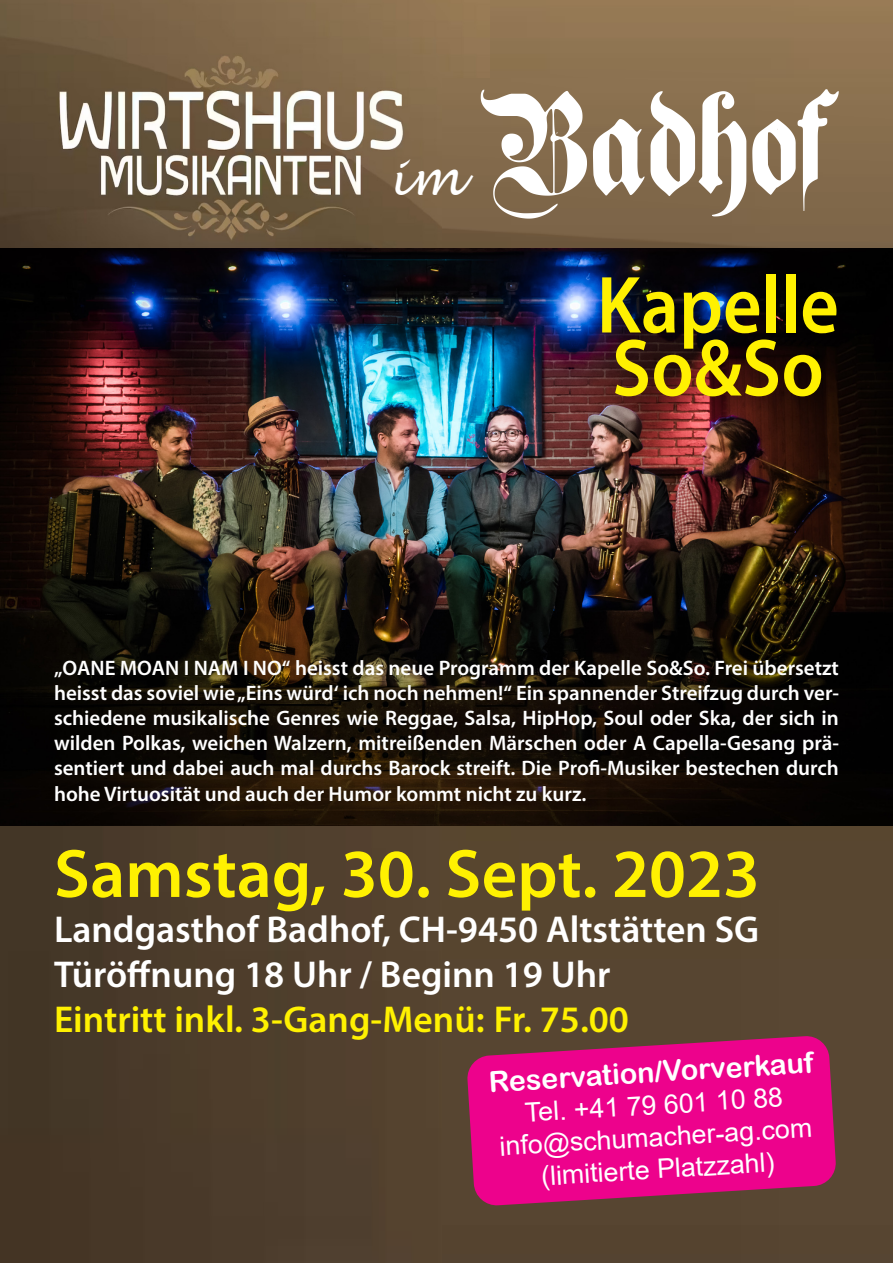
<style>
.page{position:relative;width:893px;height:1263px;background:#fff}
.page>*{position:absolute;margin:0;border:0;box-sizing:border-box;transform-origin:0 0}
.t1{font:600 81.75px "Myriad Pro";color:#fff101;scale:.92 1}
.t2{font:600 69px "Myriad Pro";color:#fff101}
.t3{font:italic 48px "Lucida Handwriting";color:#fff}
.t4{font:600 37.5px/45px "Myriad Pro";color:#fff}
.t5{font:600 37.5px "Myriad Pro";color:#fff101}
.t6{font:28.65px "Arial Rounded MT Bold";color:#fff}
.t7{font:26.7px/32.4px "Arial";color:#fff;text-align:center}
.t8{font:600 21px/25.2px "Myriad Pro";color:#fff;text-align:justify}
</style>
<div class="page">
<div style="left:490px;top:0;width:403px;height:78px;background:#927653"></div>
<img style="left:0;top:0;width:490px;height:249px">
<img style="left:0;top:826px;width:442px;height:437px">
<img style="left:442px;top:78px;width:451px;height:171px">
<div style="left:442px;top:826px;width:451px;height:437px;background:#574531"></div>
<img style="left:0;top:249px;width:893px;height:577px">
<svg style="left:481px;top:89px;width:358px;height:130px"></svg>
<svg style="left:467px;top:1035px;width:369px;height:171px;background:#d70b7e"></svg>
<p class="t3" style="left:388px;top:149px;width:74px">im</p>
<p class="t1" style="left:597px;top:253px;width:265px">Kapelle</p>
<p class="t1" style="left:612px;top:316px;width:232px">So&amp;So</p>
<p class="t8" style="left:54px;top:654px;width:786px">„OANE MOAN I NAM I NO“ heisst das neue Programm der Kapelle So&amp;So. Frei übersetzt heisst das soviel wie „Eins würd‘ ich noch nehmen!“ Ein spannender Streifzug durch ver&shy;schiedene musikalische Genres wie Reggae, Salsa, HipHop, Soul oder Ska, der sich in wilden Polkas, weichen Walzern, mitreißenden Märschen oder A Capella-Gesang prä&shy;sentiert und dabei auch mal durchs Barock streift. Die Profi-Musiker bestechen durch hohe Virtuosität und auch der Humor kommt nicht zu kurz.</p>
<p class="t2" style="left:54px;top:830px;width:707px">Samstag, 30. Sept. 2023</p>
<p class="t4" style="left:54px;top:906px;width:707px">Landgasthof Badhof, CH-9450 Altstätten SG<br>Türöffnung 18 Uhr / Beginn 19 Uhr</p>
<p class="t5" style="left:54px;top:995px;width:577px">Eintritt inkl. 3-Gang-Menü: Fr. 75.00</p>
<p class="t6" style="left:488px;top:1066px;width:327px;rotate:-4deg">Reservation/Vorverkauf</p>
<p class="t7" style="left:524px;top:1095px;width:260px;rotate:-3deg">Tel. +41 79 601 10 88</p>
<p class="t7" style="left:499px;top:1129px;width:314px;rotate:-3deg">info@schumacher-ag.com (limitierte Platzzahl)</p>
</div>
